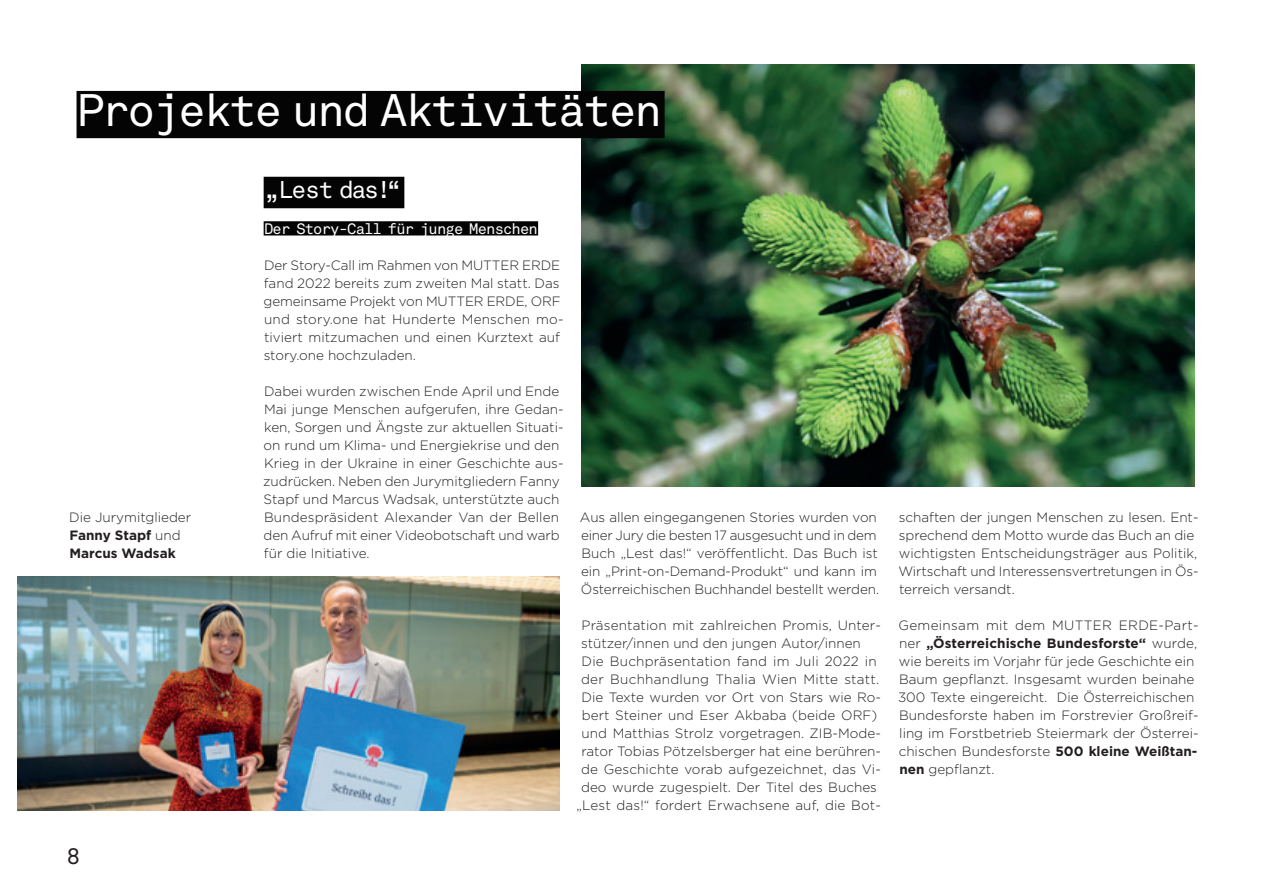
<style>
.page{position:relative;width:1263px;height:893px;background:#fff}
.page>*{position:absolute;margin:0;border:0;box-sizing:border-box;transform-origin:0 0}
.t1{font:45px "Akkurat Mono Pro";letter-spacing:-.055em;color:#fff}
.t2{font:24px "Akkurat Mono Pro";letter-spacing:-.055em;color:#fff}
.t3{font:22.5px "Akkurat Mono Pro";color:#231f20}
.t4{font:15px "Akkurat Mono Pro";letter-spacing:-.055em;color:#fff}
.t5{font:300 13.5px/18px "Gotham";color:#231f20}
.t6{font:700 13.5px/18px "Gotham";color:#231f20}
.t7{font:300 13.5px "Gotham";letter-spacing:.02em;color:#231f20}
.s1{font-weight:300}
.s2{font-weight:700}
</style>
<div class="page">
<div style="left:264px;top:177px;width:140px;height:31px;background:#040404"></div>
<div style="left:264px;top:221px;width:274px;height:14px;background:#040404"></div>
<img style="left:581px;top:65px;width:614px;height:421px">
<div style="left:77px;top:91px;width:588px;height:47px;background:#040404"></div>
<img style="left:17px;top:576px;width:543px;height:234px">
<h1 class="t1" style="left:77px;top:83px;width:587px">Projekte und Aktivitäten</h1>
<p class="t6" style="left:69px;top:508px;width:123px"><span class="s1">Die Jurymitglieder<br></span>Fanny Stapf <span class="s1">und<br></span>Marcus Wadsak</p>
<h3 class="t3" style="left:66px;top:843px;width:15px">8</h3>
<h2 class="t2" style="left:264px;top:175px;width:138px">„Lest das!“</h2>
<p class="t4" style="left:264px;top:220px;width:275px">Der Story-Call für junge Menschen</p>
<p class="t5" style="left:264px;top:256px;width:301px">Der Story-Call im Rahmen von MUTTER ERDE fand 2022 bereits zum zweiten Mal statt. Das gemeinsame Projekt von MUTTER ERDE, ORF und story.one hat Hunderte Menschen mo&shy;tiviert mitzumachen und einen Kurztext auf story.one hochzuladen.</p>
<p class="t5" style="left:263px;top:382px;width:302px">Dabei wurden zwischen Ende April und Ende Mai junge Menschen aufgerufen, ihre Gedan&shy;ken, Sorgen und Ängste zur aktuellen Situati&shy;on rund um Klima- und Energiekrise und den Krieg in der Ukraine in einer Geschichte aus&shy;zudrücken. Neben den Jurymitgliedern Fanny Stapf und Marcus Wadsak, unterstützte auch Bundespräsident Alexander Van der Bellen den Aufruf mit einer Videobotschaft und warb für die Initiative.</p>
<p class="t5" style="left:580px;top:508px;width:301px">Aus allen eingegangenen Stories wurden von einer Jury die besten 17 ausgesucht und in dem Buch „Lest das!“ veröffentlicht. Das Buch ist ein „Print-on-Demand-Produkt“ und kann im Österreichischen Buchhandel bestellt werden.</p>
<p class="t5" style="left:581px;top:616px;width:301px">Präsentation mit zahlreichen Promis, Unter-</p>
<p class="t5" style="left:581px;top:634px;width:281px">stützer/innen und den jungen Autor/innen</p>
<p class="t5" style="left:581px;top:652px;width:297px">Die Buchpräsentation fand im Juli 2022 in</p>
<p class="t7" style="left:581px;top:671px;width:300px">der Buchhandlung Thalia Wien Mitte statt.</p>
<p class="t5" style="left:581px;top:688px;width:301px">Die Texte wurden vor Ort von Stars wie Ro-</p>
<p class="t5" style="left:582px;top:706px;width:297px">bert Steiner und Eser Akbaba (beide ORF)</p>
<p class="t5" style="left:582px;top:724px;width:301px">und Matthias Strolz vorgetragen. ZIB-Mode-</p>
<p class="t5" style="left:581px;top:742px;width:301px">rator Tobias Pötzelsberger hat eine berühren-</p>
<p class="t5" style="left:581px;top:760px;width:301px">de Geschichte vorab aufgezeichnet, das Vi-</p>
<p class="t5" style="left:581px;top:778px;width:297px">deo wurde zugespielt. Der Titel des Buches</p>
<p class="t5" style="left:576px;top:796px;width:306px">„Lest das!“ fordert Erwachsene auf, die Bot-</p>
<p class="t5" style="left:898px;top:508px;width:302px">schaften der jungen Menschen zu lesen. Ent&shy;sprechend dem Motto wurde das Buch an die wichtigsten Entscheidungsträger aus Politik, Wirtschaft und Interessensvertretungen in Ös&shy;terreich versandt.</p>
<p class="t5" style="left:898px;top:616px;width:302px">Gemeinsam mit dem MUTTER ERDE-Part&shy;ner <span class="s2">„Österreichische Bundesforste“</span> wurde, wie bereits im Vorjahr für jede Geschichte ein Baum gepflanzt. Insgesamt wurden beinahe 300 Texte eingereicht. Die Österreichischen Bundesforste haben im Forstrevier Großreif&shy;ling im Forstbetrieb Steiermark der Österrei&shy;chischen Bundesforste <span class="s2">500 kleine Weißtan&shy;nen</span> gepflanzt.</p>
</div>
